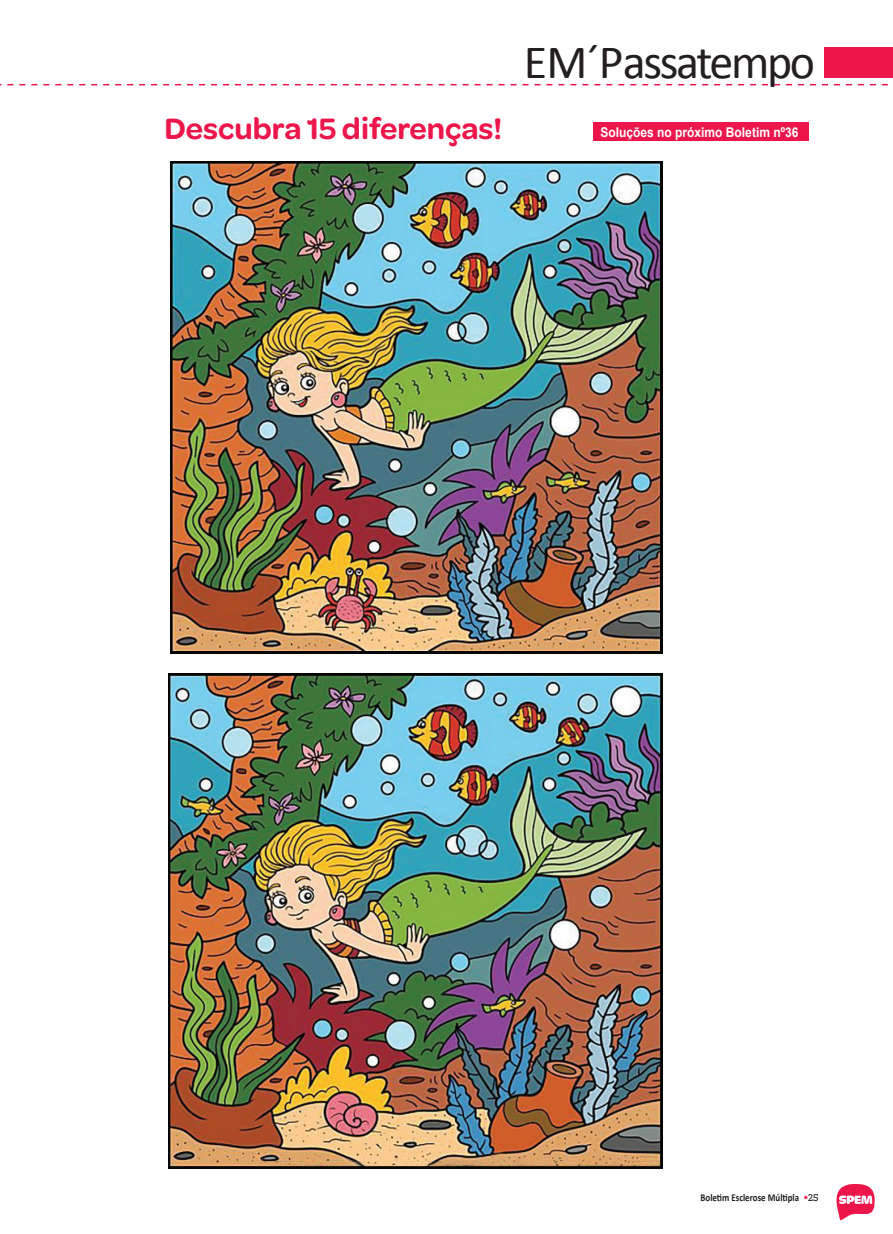
<style>
.page{position:relative;width:893px;height:1234px;background:#fff}
.page>*{position:absolute;margin:0;border:0;box-sizing:border-box;transform-origin:0 0}
.t1{font:48px "Calibri";letter-spacing:-.05em;color:#231f20}
.t2{font:600 31.5px "Omnes";color:#ed164b}
.t3{font:700 13.5px "Arial";color:#fff;scale:.89 1}
.t4{font:700 10.5px "Calibri";color:#231f20;scale:.85 1}
.t5{font:500 9px "Apex Serif";color:#231f20}
.t6{font:4.5px "Zapf Dingbats ITC";color:#ed164b}
</style>
<div class="page">
<svg style="left:836px;top:1184px;width:39px;height:37px"></svg>
<svg style="left:0;top:84px;width:888px;height:1px"></svg>
<div style="left:824px;top:47px;width:69px;height:31px;background:#ed164b"></div>
<img style="left:171px;top:161px;width:491px;height:492px">
<img style="left:168px;top:673px;width:495px;height:494px">
<div style="left:594px;top:123px;width:215px;height:18px;background:#ed164b"></div>
<p class="t1" style="left:524px;top:29px;width:293px">EM´Passatempo</p>
<p class="t2" style="left:164px;top:107px;width:339px">Descubra 15 diferenças!</p>
<p class="t3" style="left:600px;top:123px;width:224px">Soluções no próximo Boletim nº36</p>
<p class="t4" style="left:700px;top:1189px;width:117px">Boletim Esclerose Múltipla</p>
<p class="t6" style="left:804px;top:1194px;width:5px">●</p>
<p class="t5" style="left:808px;top:1191px;width:12px">25</p>
</div>
